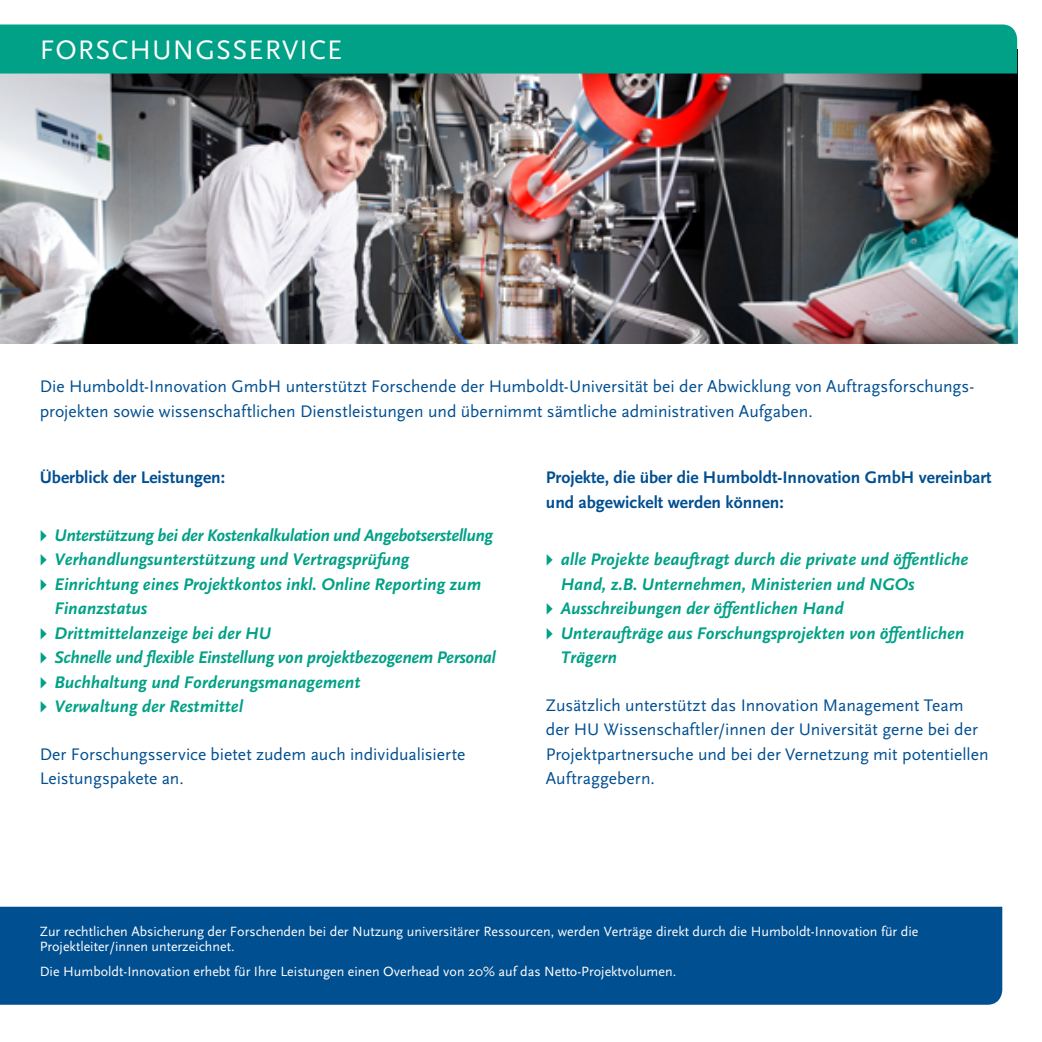
<style>
.page{position:relative;width:1042px;height:1042px;background:#fff}
.page>*{position:absolute;margin:0;border:0;box-sizing:border-box;transform-origin:0 0}
.head{font:28px "Scala Sans";letter-spacing:.04em;color:#fff}
.copy_10pt{font:17.5px/24.5px "Scala Sans";color:#004f91}
.t1{font:italic 700 17.5px/24.5px "Scala Sans";color:#00a186}
.Head_Aufzählung{font:700 17.5px/24.5px "Scala Sans";color:#004f91}
.t2{font:italic 700 17.5px "Scala Sans";letter-spacing:-.025em;color:#00a186}
.t3{font:italic 700 17.5px "Scala Sans";letter-spacing:-.02em;color:#00a186}
.Impressum{font:14px/15.4px "Scala Sans";color:#fff}
.s1{font-weight:400;font-style:normal;font-size:22.75px}
</style>
<div class="page">
<img style="left:0;top:74px;width:1017px;height:269px">
<div style="left:0;top:907px;width:1002px;height:98px;background:#004f91"></div>
<div style="left:0;top:25px;width:1017px;height:49px;background:#00a186"></div>
<p class="head" style="left:40px;top:35px;width:304px">FORSCHUNGSSERVICE</p>
<p class="copy_10pt" style="left:40px;top:374px;width:936px">Die Humboldt-Innovation GmbH unterstützt Forschende der Humboldt-Universität bei der Abwicklung von Auftragsforschungs&shy;projekten sowie wissenschaftlichen Dienstleistungen und übernimmt sämtliche administrativen Aufgaben.</p>
<p class="Head_Aufzählung" style="left:40px;top:466px;width:187px">Überblick der Leistungen:</p>
<p class="t2" style="left:40px;top:526px;width:455px"><span class="s1">Ω</span> Unterstützung bei der Kostenkalkulation und Angebotserstellung</p>
<p class="t1" style="left:40px;top:548px;width:371px"><span class="s1">Ω</span> Verhandlungsunterstützung und Vertragsprüfung</p>
<p class="t1" style="left:55px;top:572px;width:428px;text-indent:-15px"><span class="s1">Ω</span> Einrichtung eines Projektkontos inkl. Online Reporting zum<br>Finanzstatus</p>
<p class="t1" style="left:40px;top:621px;width:233px"><span class="s1">Ω</span> Drittmittelanzeige bei der HU</p>
<p class="t3" style="left:40px;top:648px;width:458px"><span class="s1">Ω</span> Schnelle und flexible Einstellung von projektbezogenem Personal</p>
<p class="t1" style="left:40px;top:670px;width:322px"><span class="s1">Ω</span> Buchhaltung und Forderungsmanagement</p>
<p class="t1" style="left:40px;top:695px;width:205px"><span class="s1">Ω</span> Verwaltung der Restmittel</p>
<p class="copy_10pt" style="left:40px;top:742px;width:427px">Der Forschungsservice bietet zudem auch individualisierte<br>Leistungspakete an.</p>
<p class="Head_Aufzählung" style="left:546px;top:466px;width:447px">Projekte, die über die Humboldt-Innovation GmbH vereinbart und abgewickelt werden können:</p>
<p class="t1" style="left:561px;top:548px;width:409px;text-indent:-15px"><span class="s1">Ω</span> alle Projekte beauftragt durch die private und öffentliche<br>Hand, z.B. Unternehmen, Ministerien und NGOs</p>
<p class="t1" style="left:546px;top:597px;width:299px"><span class="s1">Ω</span> Ausschreibungen der öffentlichen Hand</p>
<p class="t1" style="left:561px;top:621px;width:405px;text-indent:-15px"><span class="s1">Ω</span> Unteraufträge aus Forschungsprojekten von öffentlichen<br>Trägern</p>
<p class="copy_10pt" style="left:546px;top:693px;width:444px">Zusätzlich unterstützt das Innovation Management Team der HU Wissenschaftler/innen der Universität gerne bei der Projektpartnersuche und bei der Vernetzung mit potentiellen Auftraggebern.</p>
<p class="Impressum" style="left:40px;top:924px;width:880px">Zur rechtlichen Absicherung der Forschenden bei der Nutzung universitärer Ressourcen, werden Verträge direkt durch die Humboldt-Innovation für die<br>Projektleiter/innen unterzeichnet.</p>
<p class="Impressum" style="left:40px;top:964px;width:638px">Die Humboldt-Innovation erhebt für Ihre Leistungen einen Overhead von 20% auf das Netto-Projektvolumen.</p>
</div>
